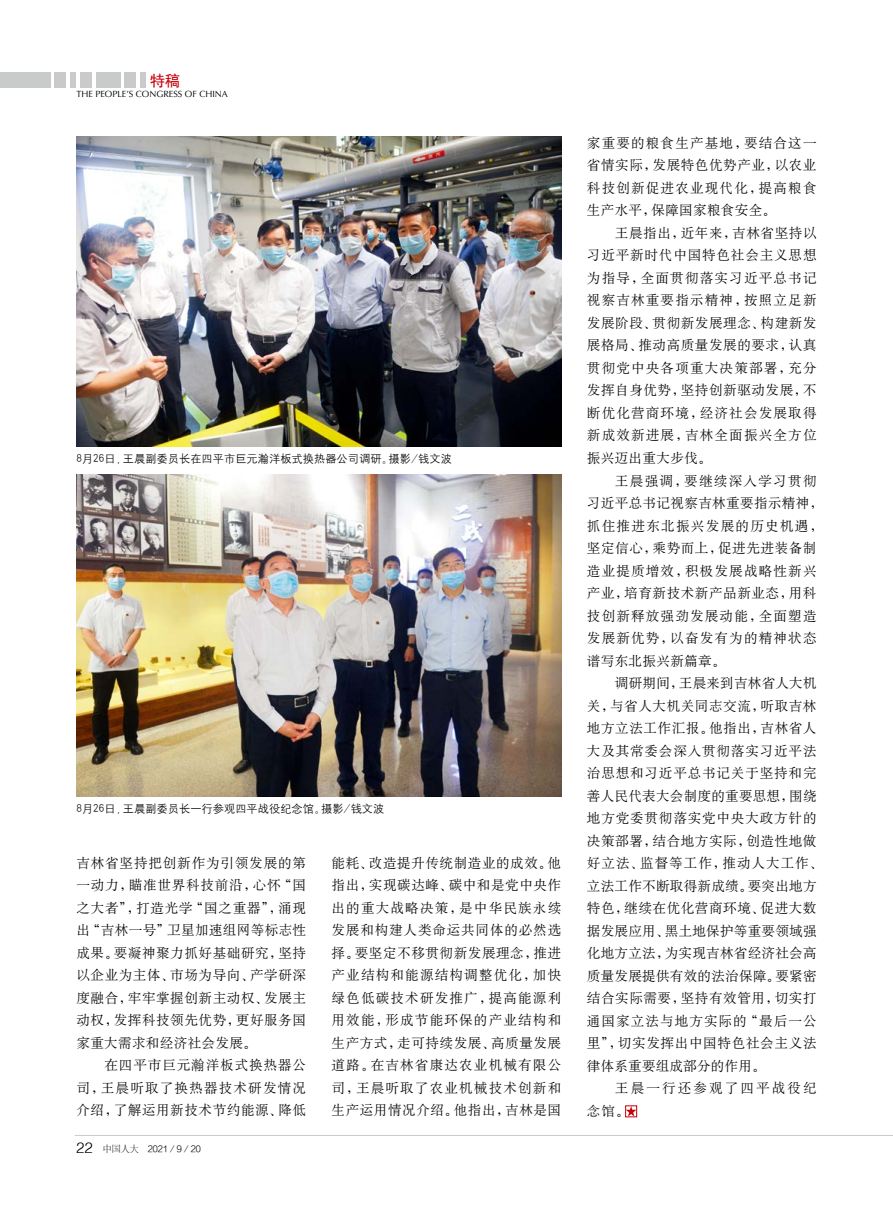
<style>
.page{position:relative;width:893px;height:1212px;background:#fff}
.page>*{position:absolute;margin:0;border:0;box-sizing:border-box;transform-origin:0 0}
.t1{font:15px "H Yb 1 gj";color:#c7000b}
.t2{font:13.5px/22.5px "H Ya 6 gj";letter-spacing:.045em;color:#000;text-align:justify}
.t3{font:13.5px/22.5px "H Ya 6 gj";letter-spacing:.09em;color:#000}
.t4{font:13.5px/22.5px "H Ya 6 gj";letter-spacing:.16em;color:#000}
.t5{font:11.25px "H Yg 2 gj";color:#000}
.t6{font:9px "Optima";color:#000}
.t7{font:9px "FZZDXJW GB1 0";color:#000}
.s1{font-family:"Helvetica";font-weight:300;font-size:15px}
.s2{font-family:"FZSYJW GB1 0"}
</style>
<div class="page">
<div style="left:0;top:73px;width:50px;height:15px;background:#c9caca"></div>
<div style="left:70px;top:73px;width:6px;height:15px;background:#c9caca"></div>
<div style="left:140px;top:73px;width:6px;height:15px;background:#c9caca"></div>
<div style="left:96px;top:73px;width:24px;height:15px;background:#c9caca"></div>
<div style="left:124px;top:73px;width:12px;height:15px;background:#c9caca"></div>
<div style="left:55px;top:73px;width:11px;height:15px;background:#c9caca"></div>
<div style="left:80px;top:73px;width:12px;height:15px;background:#c9caca"></div>
<hr style="left:75px;top:1135px;width:818px;height:1px;background:#c9caca">
<img style="left:76px;top:136px;width:485px;height:311px">
<div style="left:625px;top:1105px;width:12px;height:12px;border:1px solid #c7000b"></div>
<svg style="left:626px;top:1106px;width:10px;height:10px"></svg>
<img style="left:76px;top:474px;width:485px;height:323px">
<p class="t1" style="left:150px;top:73px;width:31px">特稿</p>
<p class="t6" style="left:76px;top:89px;width:153px">THE PEOPLE’S CONGRESS OF CHINA</p>
<p class="t5" style="left:76px;top:453px;width:377px">8月26日，王晨副委员长在四平市巨元瀚洋板式换热器公司调研。摄影/钱文波</p>
<p class="t5" style="left:76px;top:803px;width:310px">8月26日，王晨副委员长一行参观四平战役纪念馆。摄影/钱文波</p>
<p class="t2" style="left:76px;top:851px;width:231px">吉林省坚持把创新作为引领发展的第一动力，瞄准世界科技前沿，心怀“国之大者”，打造光学“国之重器”，涌现出“吉林一号”卫星加速组网等标志性成果。要凝神聚力抓好基础研究，坚持以企业为主体、市场为导向、产学研深度融合，牢牢掌握创新主动权、发展主动权，发挥科技领先优势，更好服务国家重大需求和经济社会发展。</p>
<p class="t2" style="left:76px;top:1054px;width:231px;text-indent:28px">在四平市巨元瀚洋板式换热器公司，王晨听取了换热器技术研发情况介绍，了解运用新技术节约能源、降低</p>
<p class="t7" style="left:76px;top:1144px;width:126px"><span class="s1">22</span> <span class="s2">中国人大</span> 2021／9／20</p>
<p class="t2" style="left:332px;top:851px;width:231px">能耗、改造提升传统制造业的成效。他指出，实现碳达峰、碳中和是党中央作出的重大战略决策，是中华民族永续发展和构建人类命运共同体的必然选择。要坚定不移贯彻新发展理念，推进产业结构和能源结构调整优化，加快绿色低碳技术研发推广，提高能源利用效能，形成节能环保的产业结构和生产方式，走可持续发展、高质量发展道路。在吉林省康达农业机械有限公司，王晨听取了农业机械技术创新和生产运用情况介绍。他指出，吉林是国</p>
<p class="t2" style="left:587px;top:132px;width:231px">家重要的粮食生产基地，要结合这一省情实际，发展特色优势产业，以农业科技创新促进农业现代化，提高粮食生产水平，保障国家粮食安全。</p>
<p class="t2" style="left:587px;top:222px;width:231px;text-indent:28px">王晨指出，近年来，吉林省坚持以习近平新时代中国特色社会主义思想为指导，全面贯彻落实习近平总书记视察吉林重要指示精神，按照立足新发展阶段、贯彻新发展理念、构建新发展格局、推动高质量发展的要求，认真贯彻党中央各项重大决策部署，充分发挥自身优势，坚持创新驱动发展，不断优化营商环境，经济社会发展取得新成效新进展，吉林全面振兴全方位振兴迈出重大步伐。</p>
<p class="t3" style="left:587px;top:469px;width:238px;text-indent:28px">王晨强调，要继续深入学习贯彻习近平总书记视察吉林重要指示精神，抓住推进东北振兴发展的历史机遇，坚定信心，乘势而上，促进先进装备制造业提质增效，积极发展战略性新兴产业，培育新技术新产品新业态，用科技创新释放强劲发展动能，全面塑造发展新优势，以奋发有为的精神状态谱写东北振兴新篇章。</p>
<p class="t2" style="left:587px;top:672px;width:238px;text-align:left;text-indent:28px">调研期间，王晨来到吉林省人大机关，与省人大机关同志交流，听取吉林地方立法工作汇报。他指出，吉林省人大及其常委会深入贯彻落实习近平法治思想和习近平总书记关于坚持和完善人民代表大会制度的重要思想，围绕地方党委贯彻落实党中央大政方针的决策部署，结合地方实际，创造性地做好立法、监督等工作，推动人大工作、立法工作不断取得新成绩。要突出地方特色，继续在优化营商环境、促进大数据发展应用、黑土地保护等重要领域强化地方立法，为实现吉林省经济社会高质量发展提供有效的法治保障。要紧密结合实际需要，坚持有效管用，切实打通国家立法与地方实际的“最后一公里”，切实发挥出中国特色社会主义法律体系重要组成部分的作用。</p>
<p class="t4" style="left:587px;top:1077px;width:231px;text-indent:28px">王晨一行还参观了四平战役纪念馆。</p>
</div>
